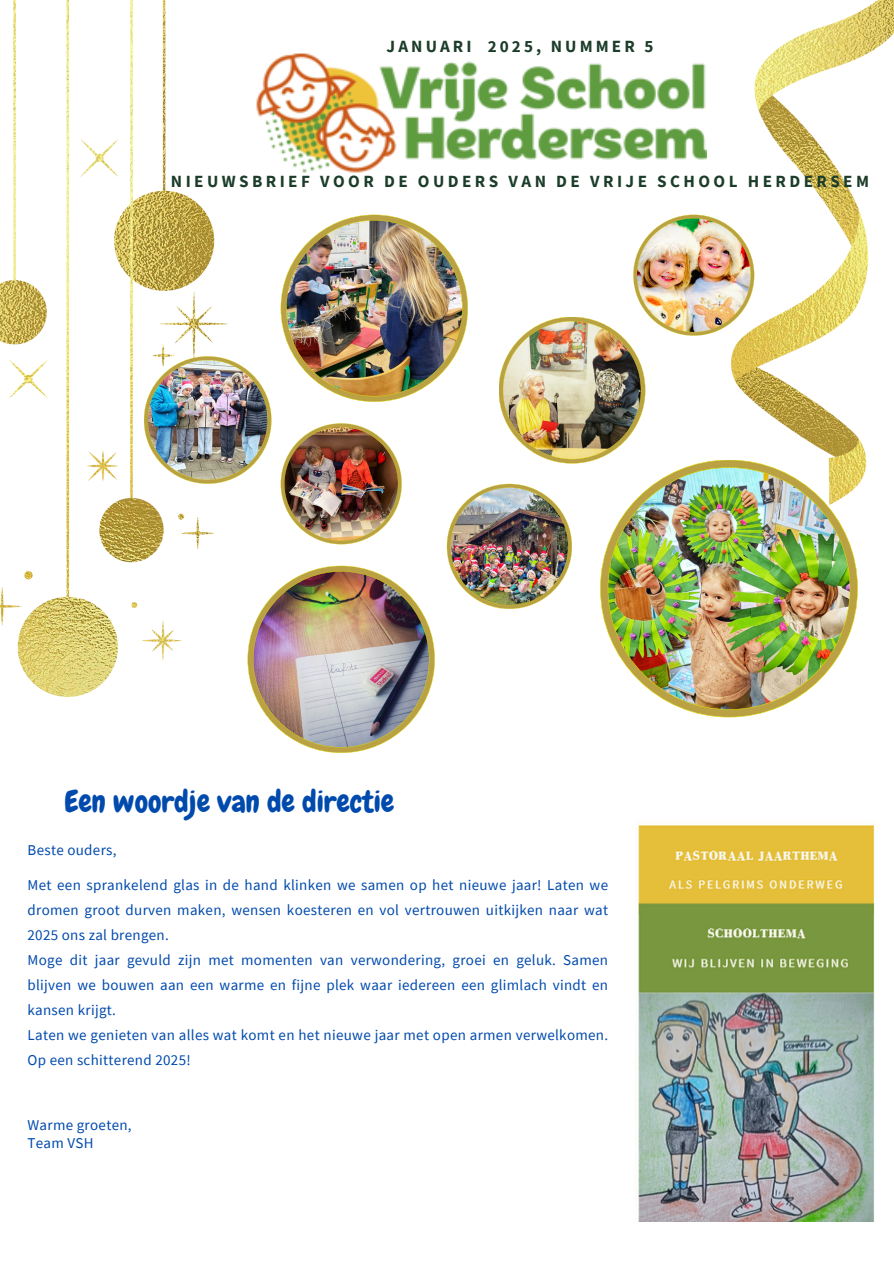
<style>
.page{position:relative;width:894px;height:1264px;background:#fff}
.page>*{position:absolute;margin:0;border:0;box-sizing:border-box;transform-origin:0 0}
.t1{font:30px "Chewy";color:#004aad}
.t2{font:700 17.1px "Source Sans Pro";letter-spacing:.2em;color:#1c3d2a}
.t3{font:700 17.1px "Source Sans Pro";letter-spacing:.18em;color:#1c3d2a}
.t4{font:15px/25px "Source Sans Pro";letter-spacing:.02em;color:#004aad;text-align:justify}
</style>
<div class="page">
<img style="left:256px;top:53px;width:450px;height:120px">
<img style="left:638px;top:825px;width:235px;height:396px">
<img style="left:280px;top:215px;width:188px;height:187px">
<img style="left:0;top:0;width:229px;height:696px">
<img style="left:754px;top:0;width:139px;height:486px">
<img style="left:600px;top:460px;width:257px;height:257px">
<img style="left:499px;top:215px;width:255px;height:248px">
<img style="left:144px;top:356px;width:127px;height:128px">
<img style="left:280px;top:423px;width:121px;height:121px">
<img style="left:446px;top:484px;width:126px;height:125px">
<img style="left:247px;top:565px;width:188px;height:188px">
<p class="t3" style="left:386px;top:35px;width:268px">JANUARI 2025, NUMMER 5</p>
<p class="t2" style="left:171px;top:170px;width:699px">NIEUWSBRIEF VOOR DE OUDERS VAN DE VRIJE SCHOOL HERDERSEM</p>
<p class="t1" style="left:64px;top:782px;width:331px">Een woordje van de directie</p>
<p class="t4" style="left:28px;top:837px;width:90px">Beste ouders,</p>
<p class="t4" style="left:28px;top:872px;width:582px">Met een sprankelend glas in de hand klinken we samen op het nieuwe jaar! Laten we dromen groot durven maken, wensen koesteren en vol vertrouwen uitkijken naar wat 2025 ons zal brengen.</p>
<p class="t4" style="left:28px;top:947px;width:582px">Moge dit jaar gevuld zijn met momenten van verwondering, groei en geluk. Samen blijven we bouwen aan een warme en fijne plek waar iedereen een glimlach vindt en kansen krijgt.</p>
<p class="t4" style="left:28px;top:1022px;width:582px">Laten we genieten van alles wat komt en het nieuwe jaar met open armen verwelkomen.<br>Op een schitterend 2025!</p>
<p class="t4" style="left:28px;top:1111px;width:106px">Warme groeten,</p>
<h1 class="t4" style="left:28px;top:1129px;width:68px">Team VSH</h1>
</div>
